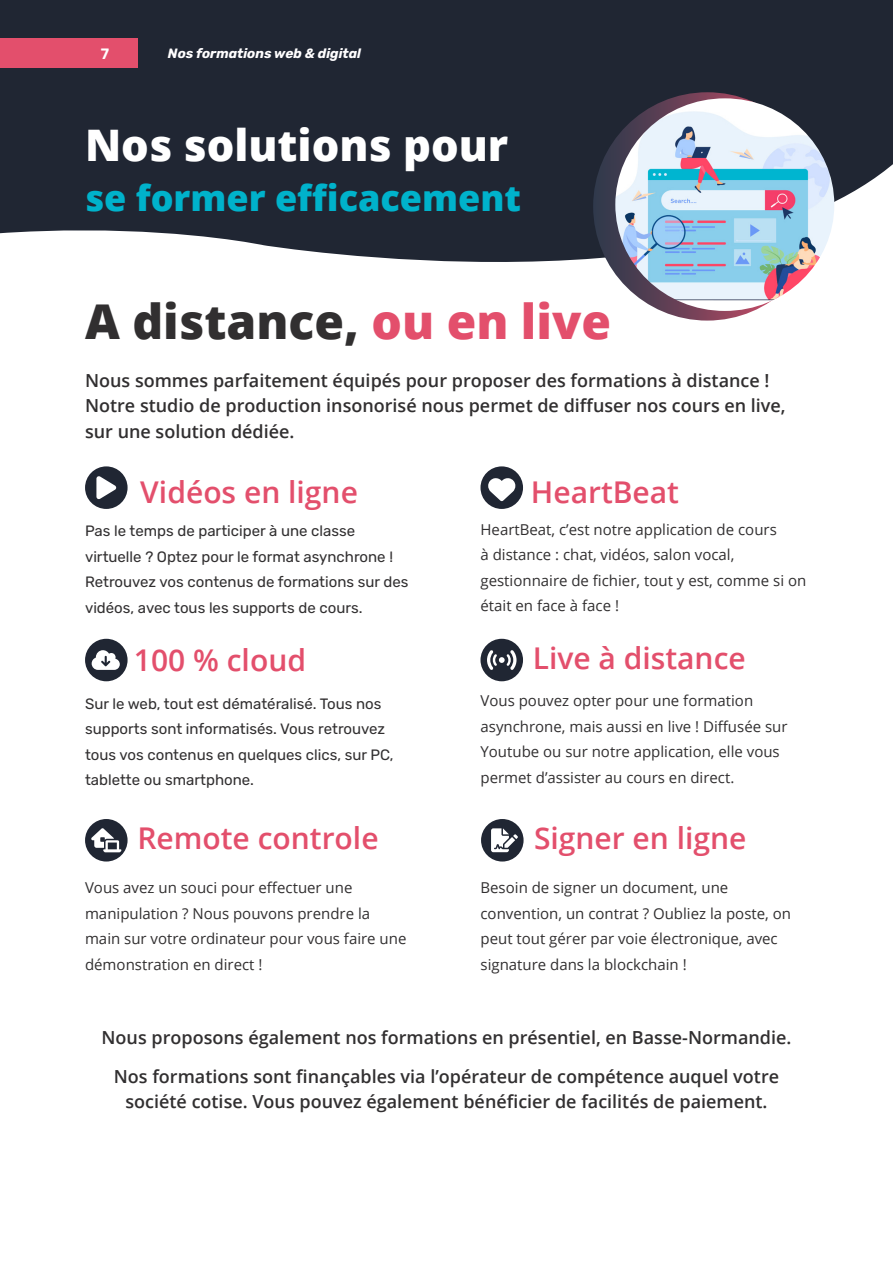
<style>
.page{position:relative;width:893px;height:1263px;background:#fff}
.page>*{position:absolute;margin:0;border:0;box-sizing:border-box;transform-origin:0 0}
.Sub_Headline{font:800 48px "Open Sans";color:#312f30}
.Headline_White{font:800 43.5px "Open Sans";color:#fff}
.Sub_Headline-2{font:800 36px "Open Sans";color:#00b2cb}
.Headliners{font:600 30px "Open Sans";color:#e34f6c}
.Body_Text{font:600 18px/25.5px "Open Sans";color:#312f30}
.Body_Text-2{font:15px/25.5px "Open Sans";color:#312f30}
.Body_Text-3{font:15px/25.5px "Rubik";color:#312f30}
.t1{font:600 15px "Rubik";color:#fff}
.t2{font:italic 700 13.5px "Rubik";color:#fffeff}
.s1{color:#e34f6c}
</style>
<div class="page">
<svg style="left:0;top:0;width:893px;height:320px;fill:#202633"></svg>
<svg style="left:593px;top:92px;width:228px;height:229px;background:#4f3f53"></svg>
<img style="left:615px;top:98px;width:219px;height:213px">
<div style="left:481px;top:819px;width:43px;height:42px;background:#202633;border-radius:50%"></div>
<div style="left:85px;top:819px;width:43px;height:42px;background:#202633;border-radius:50%"></div>
<svg style="left:91px;top:828px;width:30px;height:24px"></svg>
<div style="left:85px;top:639px;width:43px;height:42px;background:#202633;border-radius:50%"></div>
<svg style="left:92px;top:650px;width:28px;height:20px"></svg>
<div style="left:85px;top:466px;width:43px;height:43px;background:#202633;border-radius:50%"></div>
<svg style="left:96px;top:476px;width:20px;height:23px"></svg>
<div style="left:480px;top:639px;width:43px;height:42px;background:#202633;border-radius:50%"></div>
<svg style="left:487px;top:650px;width:29px;height:20px"></svg>
<div style="left:480px;top:466px;width:43px;height:43px;background:#202633;border-radius:50%"></div>
<svg style="left:488px;top:478px;width:27px;height:23px"></svg>
<svg style="left:491px;top:828px;width:27px;height:24px"></svg>
<div style="left:0;top:38px;width:138px;height:30px;background:#e34f6c"></div>
<p class="t1" style="left:101px;top:45px;width:10px">7</p>
<p class="t2" style="left:168px;top:45px;width:195px">Nos formations web &amp; digital</p>
<p class="Headline_White" style="left:85px;top:112px;width:425px">Nos solutions pour</p>
<p class="Sub_Headline-2" style="left:85px;top:170px;width:438px">se former efficacement</p>
<p class="Sub_Headline" style="left:85px;top:285px;width:527px">A distance, <span class="s1">ou en live</span></p>
<p class="Body_Text" style="left:85px;top:367px;width:702px">Nous sommes parfaitement équipés pour proposer des formations à distance !<br>Notre studio de production insonorisé nous permet de diffuser nos cours en live, sur une solution dédiée.</p>
<p class="Headliners" style="left:140px;top:471px;width:219px">Vidéos en ligne</p>
<p class="Body_Text-3" style="left:85px;top:518px;width:325px">Pas le temps de participer à une classe virtuelle ? Optez pour le format asynchrone !<br>Retrouvez vos contenus de formations sur des vidéos, avec tous les supports de cours.</p>
<p class="Headliners" style="left:134px;top:640px;width:174px">100 % cloud</p>
<p class="Body_Text-3" style="left:85px;top:691px;width:310px">Sur le web, tout est dématéralisé. Tous nos supports sont informatisés. Vous retrouvez tous vos contenus en quelques clics, sur PC, tablette ou smartphone.</p>
<p class="Headliners" style="left:137px;top:817px;width:243px">Remote controle</p>
<p class="Body_Text-2" style="left:85px;top:874px;width:323px">Vous avez un souci pour effectuer une manipulation ? Nous pouvons prendre la main sur votre ordinateur pour vous faire une démonstration en direct !</p>
<p class="Headliners" style="left:531px;top:471px;width:150px">HeartBeat</p>
<p class="Body_Text-2" style="left:480px;top:516px;width:327px">HeartBeat, c’est notre application de cours<br>à distance : chat, vidéos, salon vocal, gestionnaire de fichier, tout y est, comme si on était en face à face !</p>
<p class="Headliners" style="left:533px;top:637px;width:214px">Live à distance</p>
<p class="Body_Text-2" style="left:480px;top:687px;width:309px">Vous pouvez opter pour une formation asynchrone, mais aussi en live ! Diffusée sur Youtube ou sur notre application, elle vous permet d’assister au cours en direct.</p>
<p class="Headliners" style="left:534px;top:817px;width:214px">Signer en ligne</p>
<p class="Body_Text-2" style="left:480px;top:874px;width:312px">Besoin de signer un document, une convention, un contrat ? Oubliez la poste, on peut tout gérer par voie électronique, avec signature dans la blockchain !</p>
<p class="Body_Text" style="left:102px;top:1024px;width:691px">Nous proposons également nos formations en présentiel, en Basse-Normandie.</p>
<p class="Body_Text" style="left:114px;top:1063px;width:667px;text-align:center">Nos formations sont finançables via l’opérateur de compétence auquel votre société cotise. Vous pouvez également bénéficier de facilités de paiement.</p>
</div>
